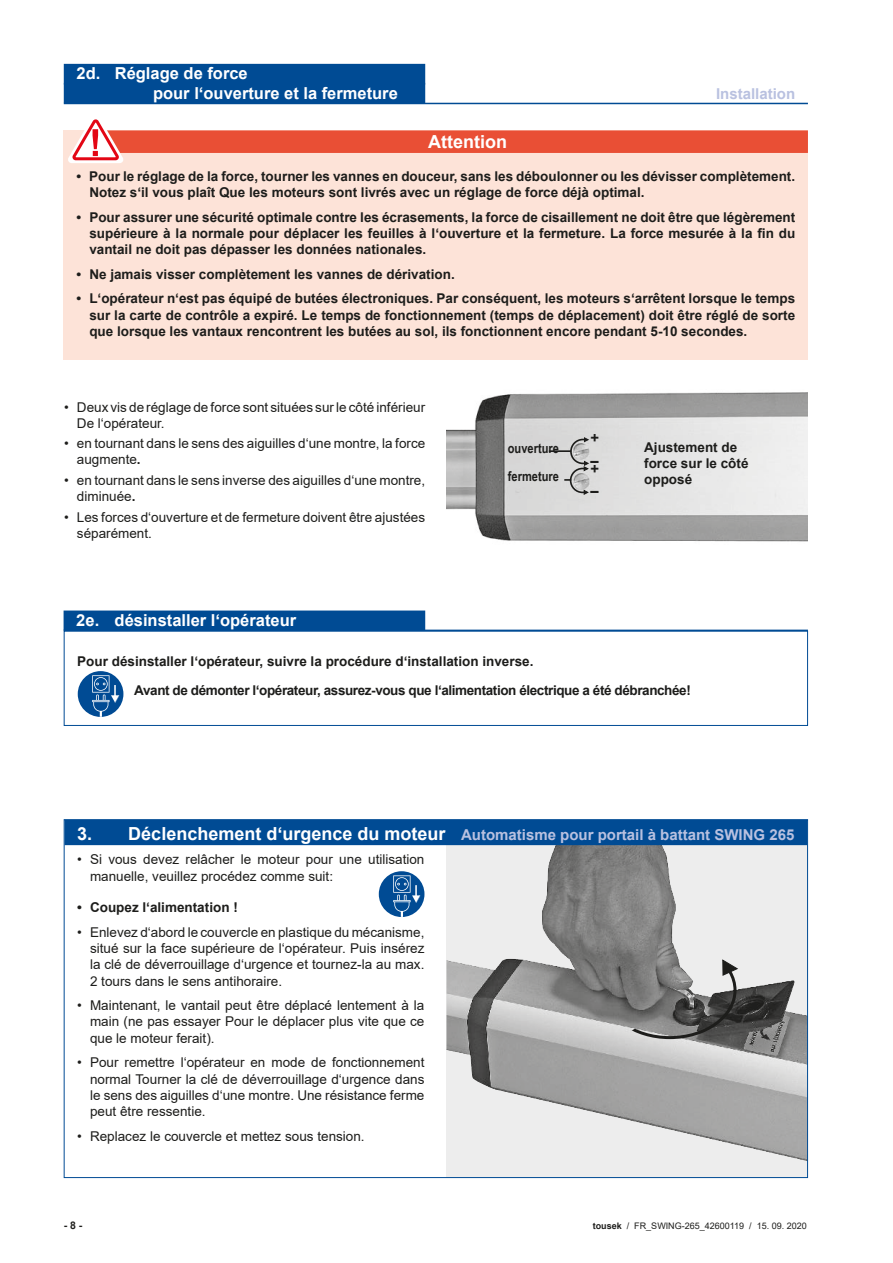
<style>
.page{position:relative;width:893px;height:1263px;background:#fff}
.page>*{position:absolute;margin:0;border:0;box-sizing:border-box;transform-origin:0 0}
.t1{font:700 18px "Arial";color:#fff}
.t2{font:700 16.5px/19.8px "Arial";color:#fff}
.t3{font:700 15px "Arial";color:#b9c1e0}
.t4{font:700 14.85px/22.5px "Arial";color:#1d1d1b}
.t5{font:13.5px/16.2px "Arial";color:#1d1d1b}
.t6{font:700 13.5px/16.2px "Arial";color:#1d1d1b}
.t7{font:700 13.5px/29px "Arial";letter-spacing:-.03em;color:#1d1d1b}
.t8{font:700 13.5px/27.8px "Arial Narrow";color:#1d1d1b}
.t9{font:700 10.5px "Arial";color:#1d1d1b}
.t10{font:9px "Arial";color:#1d1d1b}
.s1{font-weight:700}
.s2{font-size:18px;color:#fff}
</style>
<div class="page">
<div style="left:446px;top:842px;width:362px;height:336px;background:#ededed"></div>
<img style="left:446px;top:845px;width:360px;height:316px">
<svg style="left:623px;top:941px;width:115px;height:98px"></svg>
<img style="left:447px;top:392px;width:361px;height:150px">
<hr style="left:549px;top:450px;width:22px;height:2px;background:#1d1d1b">
<svg style="left:564px;top:436px;width:25px;height:59px"></svg>
<div style="left:65px;top:820px;width:742px;height:25px;background:#004b94"></div>
<div style="left:380px;top:873px;width:43px;height:42px;background:#004b94;border-radius:50%"></div>
<div style="left:379px;top:871px;width:45px;height:46px;border:3px solid #004b94;border-radius:50%"></div>
<svg style="left:393px;top:875px;width:27px;height:42px"></svg>
<div style="left:64px;top:610px;width:361px;height:20px;background:#004b94"></div>
<hr style="left:64px;top:630px;width:744px;height:1px;background:#004b94">
<div style="left:64px;top:631px;width:744px;height:95px;border:1px solid #004b94"></div>
<div style="left:79px;top:673px;width:43px;height:42px;background:#004b94;border-radius:50%"></div>
<div style="left:78px;top:671px;width:45px;height:46px;border:3px solid #004b94;border-radius:50%"></div>
<svg style="left:92px;top:675px;width:27px;height:42px"></svg>
<div style="left:64px;top:130px;width:744px;height:230px;background:#fde3d8"></div>
<div style="left:85px;top:130px;width:723px;height:23px;background:#e94f35"></div>
<svg style="left:68px;top:119px;width:58px;height:44px"></svg>
<div style="left:64px;top:64px;width:361px;height:19px;background:#004b94"></div>
<hr style="left:64px;top:83px;width:361px;height:1px;background:#004b94">
<div style="left:64px;top:84px;width:361px;height:19px;background:#004b94"></div>
<hr style="left:64px;top:103px;width:744px;height:1px;background:#004b94">
<p class="t2" style="left:153px;top:64px;width:246px;text-indent:-77px">2d. Réglage de force<br>pour l‘ouverture et la fermeture</p>
<p class="t3" style="left:716px;top:83px;width:81px">Installation</p>
<h1 class="t1" style="left:428px;top:129px;width:80px">Attention</h1>
<p class="t6" style="left:89px;top:168px;width:707px;text-indent:-13px">• Pour le réglage de la force, tourner les vannes en douceur, sans les déboulonner ou les dévisser complètement.<br>Notez s‘il vous plaît Que les moteurs sont livrés avec un réglage de force déjà optimal.</p>
<p class="t6" style="left:89px;top:209px;width:707px;text-align:justify;text-indent:-13px">• Pour assurer une sécurité optimale contre les écrasements, la force de cisaillement ne doit être que légèrement supérieure à la normale pour déplacer les feuilles à l‘ouverture et la fermeture. La force mesurée à la fin du vantail ne doit pas dépasser les données nationales.</p>
<p class="t6" style="left:77px;top:266px;width:380px">• Ne jamais visser complètement les vannes de dérivation.</p>
<p class="t6" style="left:89px;top:291px;width:707px;text-align:justify;text-indent:-13px">• L‘opérateur n‘est pas équipé de butées électroniques. Par conséquent, les moteurs s‘arrêtent lorsque le temps sur la carte de contrôle a expiré. Le temps de fonctionnement (temps de déplacement) doit être réglé de sorte que lorsque les vantaux rencontrent les butées au sol, ils fonctionnent encore pendant 5-10 secondes.</p>
<p class="t5" style="left:77px;top:399px;width:350px;text-indent:-13px">• Deux vis de réglage de force sont situées sur le côté inférieur<br>De l‘opérateur.</p>
<p class="t5" style="left:77px;top:435px;width:350px;text-indent:-13px">• en tournant dans le sens des aiguilles d‘une montre, la force augmente<span class="s1">.</span></p>
<p class="t5" style="left:77px;top:472px;width:350px;text-indent:-13px">• en tournant dans le sens inverse des aiguilles d‘une montre, diminuée<span class="s1">.</span></p>
<p class="t5" style="left:77px;top:509px;width:350px;text-indent:-13px">• Les forces d‘ouverture et de fermeture doivent être ajustées séparément.</p>
<p class="t8" style="left:508px;top:434px;width:53px">ouverture fermeture</p>
<p class="t4" style="left:590px;top:427px;width:10px">+ –</p>
<p class="t4" style="left:590px;top:457px;width:10px">+ –</p>
<p class="t6" style="left:644px;top:439px;width:106px">Ajustement de force sur le côté opposé</p>
<p class="t2" style="left:76px;top:610px;width:221px">2e. désinstaller l‘opérateur</p>
<p class="t7" style="left:134px;top:647px;width:558px;text-indent:-57px">Pour désinstaller l‘opérateur, suivre la procédure d‘installation inverse.<br>Avant de démonter l‘opérateur, assurez-vous que l‘alimentation électrique a été débranchée!</p>
<p class="t3" style="left:77px;top:824px;width:719px"><span class="s2">3. Déclenchement d‘urgence du moteur</span> Automatisme pour portail à battant SWING 265</p>
<p class="t5" style="left:90px;top:851px;width:336px;text-indent:-13px">• Si vous devez relâcher le moteur pour une utilisation manuelle, veuillez procédez comme suit:</p>
<p class="t6" style="left:77px;top:899px;width:162px">• Coupez l‘alimentation !</p>
<p class="t5" style="left:90px;top:924px;width:336px;text-align:justify;text-indent:-13px">• Enlevez d‘abord le couvercle en plastique du mécanisme, situé sur la face supérieure de l‘opérateur. Puis insérez la clé de déverrouillage d‘urgence et tournez-la au max.<br>2 tours dans le sens antihoraire.</p>
<p class="t5" style="left:90px;top:997px;width:336px;text-align:justify;text-indent:-13px">• Maintenant, le vantail peut être déplacé lentement à la main (ne pas essayer Pour le déplacer plus vite que ce que le moteur ferait).</p>
<p class="t5" style="left:90px;top:1054px;width:336px;text-align:justify;text-indent:-13px">• Pour remettre l‘opérateur en mode de fonctionnement normal Tourner la clé de déverrouillage d‘urgence dans le sens des aiguilles d‘une montre. Une résistance ferme peut être ressentie.</p>
<p class="t5" style="left:77px;top:1128px;width:289px">• Replacez le couvercle et mettez sous tension.</p>
<p class="t9" style="left:64px;top:1218px;width:20px">- 8 -</p>
<p class="t10" style="left:593px;top:1219px;width:215px"><span class="s1">tousek</span> / FR_SWING-265_42600119 / 15. 09. 2020</p>
</div>
